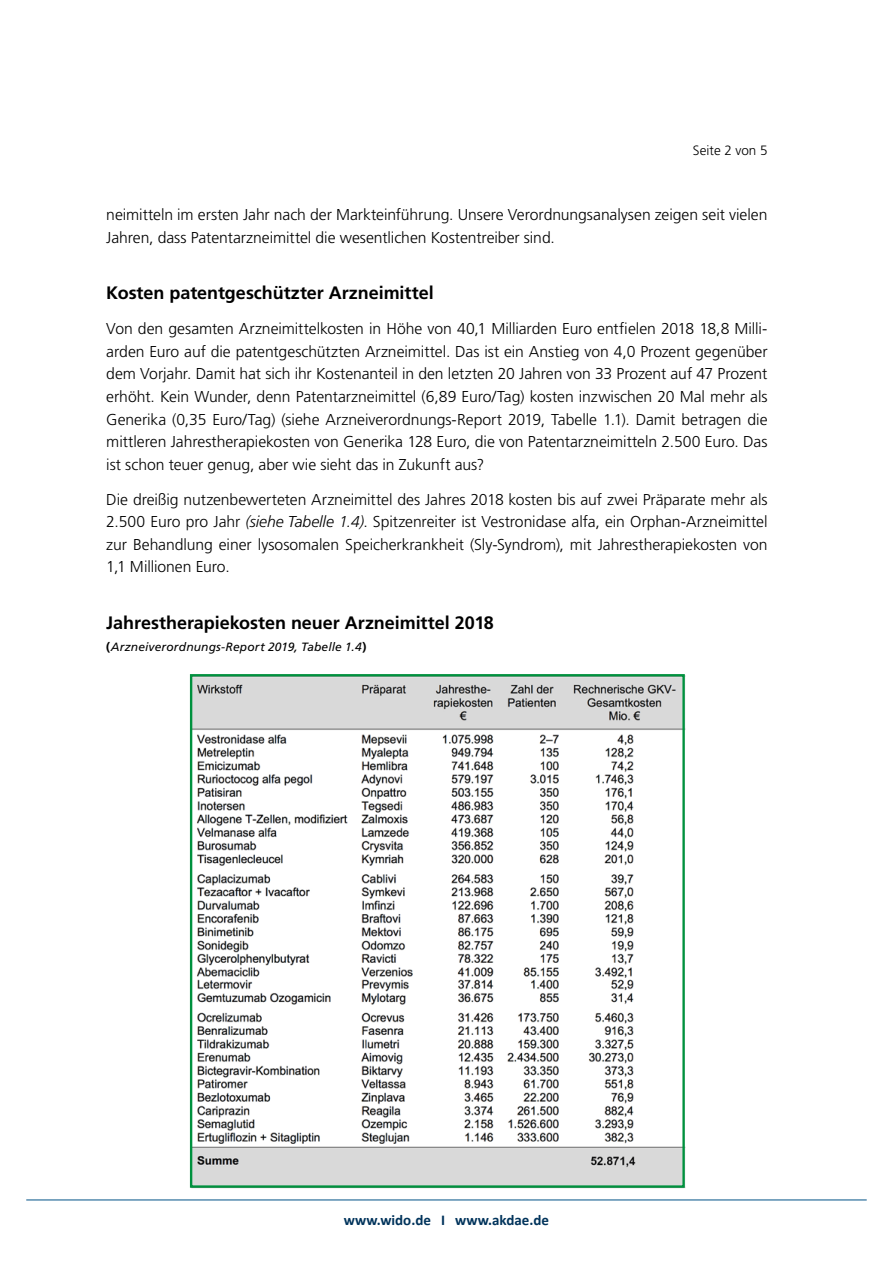
<style>
.page{position:relative;width:893px;height:1263px;background:#fff}
.page>*{position:absolute;margin:0;border:0;box-sizing:border-box;transform-origin:0 0}
.t1{font:700 18px "Frutiger LT";color:#000}
.t2{font:300 15.75px/22.5px "Frutiger LT";letter-spacing:-.005em;color:#000;text-align:justify}
.t3{font:700 15px "Calibri";color:#00335b}
.t4{font:300 13.5px "Frutiger LT";letter-spacing:.005em;color:#000}
.t5{font:italic 12px "Frutiger LT";letter-spacing:.01em;color:#000}
.s1{font-style:italic}
.s2{font-weight:700;font-style:normal}
</style>
<div class="page">
<hr style="left:26px;top:1199px;width:841px;height:1px;background:#005286">
<img style="left:189px;top:674px;width:495px;height:515px">
<div style="left:190px;top:674px;width:495px;height:514px;border:2px solid #00913e"></div>
<p class="t4" style="left:693px;top:142px;width:76px">Seite 2 von 5</p>
<p class="t2" style="left:106px;top:204px;width:663px">neimitteln im ersten Jahr nach der Markteinführung. Unsere Verordnungsanalysen zeigen seit vielen<br>Jahren, dass Patentarzneimittel die wesentlichen Kostentreiber sind.</p>
<p class="t1" style="left:106px;top:282px;width:329px">Kosten patentgeschützter Arzneimittel</p>
<p class="t2" style="left:106px;top:318px;width:663px">Von den gesamten Arzneimittelkosten in Höhe von 40,1 Milliarden Euro entfielen 2018 18,8 Milli&shy;arden Euro auf die patentgeschützten Arzneimittel. Das ist ein Anstieg von 4,0 Prozent gegenüber dem Vorjahr. Damit hat sich ihr Kostenanteil in den letzten 20 Jahren von 33 Prozent auf 47 Prozent erhöht. Kein Wunder, denn Patentarzneimittel (6,89 Euro/Tag) kosten inzwischen 20 Mal mehr als Generika (0,35 Euro/Tag) (siehe Arzneiverordnungs-Report 2019, Tabelle 1.1). Damit betragen die mittleren Jahrestherapiekosten von Generika 128 Euro, die von Patentarzneimitteln 2.500 Euro. Das ist schon teuer genug, aber wie sieht das in Zukunft aus?</p>
<p class="t2" style="left:106px;top:488px;width:663px">Die dreißig nutzenbewerteten Arzneimittel des Jahres 2018 kosten bis auf zwei Präparate mehr als 2.500 Euro pro Jahr <span class="s1">(siehe Tabelle 1.4)</span>. Spitzenreiter ist Vestronidase alfa, ein Orphan-Arzneimittel zur Behandlung einer lysosomalen Speicherkrankheit (Sly-Syndrom), mit Jahrestherapiekosten von 1,1 Millionen Euro.</p>
<p class="t1" style="left:106px;top:612px;width:389px">Jahrestherapiekosten neuer Arzneimittel 2018</p>
<p class="t5" style="left:106px;top:640px;width:262px"><span class="s2">(</span>Arzneiverordnungs-Report 2019, Tabelle 1.4<span class="s2">)</span></p>
<p class="t3" style="left:344px;top:1211px;width:207px">www.wido.de I www.akdae.de</p>
</div>
